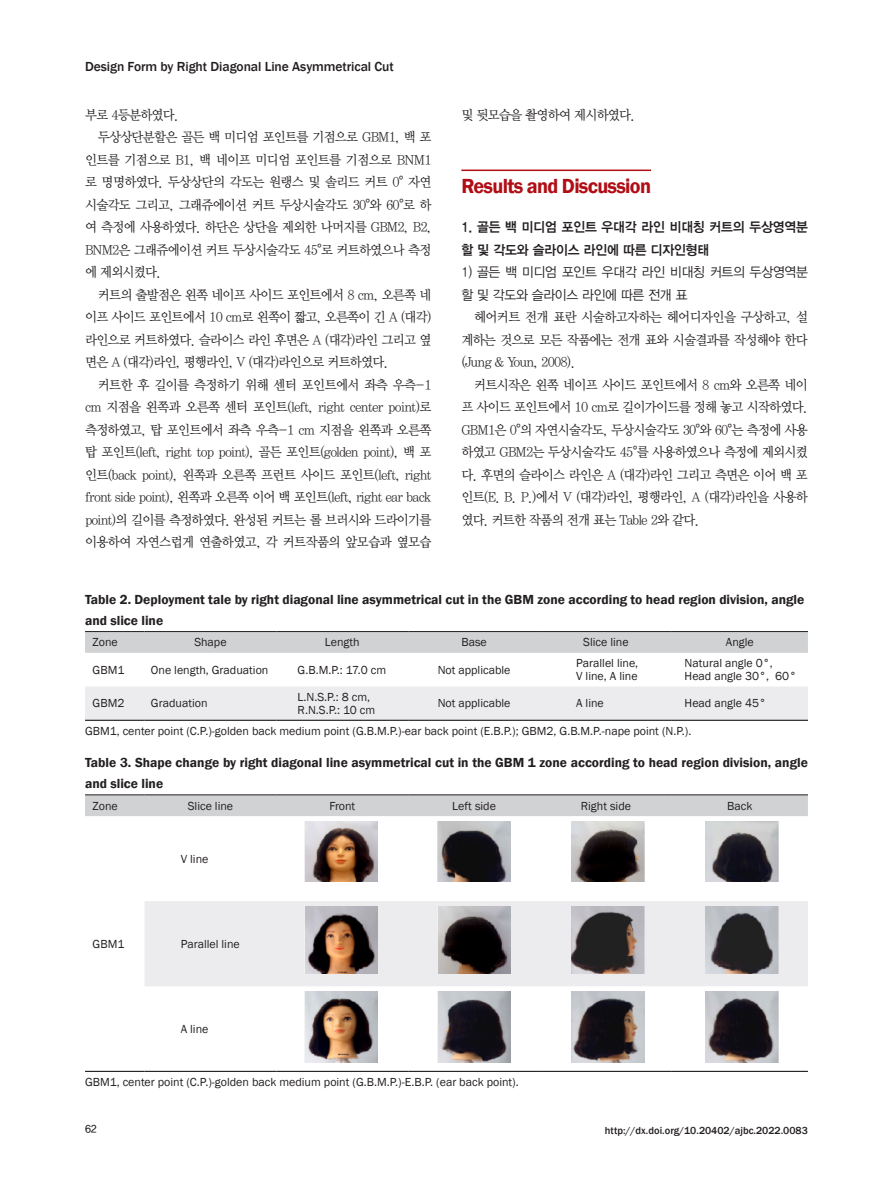
<style>
.page{position:relative;width:893px;height:1191px;background:#fff}
.page>*{position:absolute;margin:0;border:0;box-sizing:border-box;transform-origin:0 0}
.introduction{font:600 21px "Franklin Gothic";letter-spacing:-.035em;color:#b00d15;scale:.96 1}
.본문{font:13.5px/22.5px "YDIY Mj O330";letter-spacing:-.06em;color:#231f20;text-align:justify;scale:.95 1}
.바탕글{font:600 13.5px/21px "Franklin Gothic";color:#231f20}
._1{font:13.5px/22.5px "YDIYGO340";letter-spacing:-.01em;color:#231f20;scale:.95 1}
.t1{font:500 13.5px "Franklin Gothic";letter-spacing:-.005em;color:#231f20}
._1-2{font:13.5px/22.5px "YDIYGO320";letter-spacing:-.02em;color:#231f20;scale:.95 1}
.바탕글-2{font:12px/13.2px "Franklin Gothic";color:#231f20}
.t2{font:500 10.5px "Franklin Gothic";color:#231f20}
.t3{font:10.5px "YDIYGO330";color:#231f20}
.s1{font-family:"Noto Sans CJ Kkr"}
</style>
<div class="page">
<hr style="left:461px;top:169px;width:190px;height:2px;background:#b00d15">
<div style="left:85px;top:632px;width:723px;height:21px;background:#d1d2d4"></div>
<div style="left:85px;top:687px;width:723px;height:33px;background:#ececee"></div>
<hr style="left:85px;top:631px;width:60px;height:1px;background:#231f20">
<hr style="left:145px;top:631px;width:131px;height:1px;background:#231f20">
<hr style="left:276px;top:631px;width:132px;height:1px;background:#231f20">
<hr style="left:408px;top:631px;width:132px;height:1px;background:#231f20">
<hr style="left:540px;top:631px;width:132px;height:1px;background:#231f20">
<hr style="left:672px;top:631px;width:136px;height:1px;background:#231f20">
<hr style="left:85px;top:720px;width:60px;height:1px;background:#000">
<hr style="left:145px;top:720px;width:131px;height:1px;background:#000">
<hr style="left:276px;top:720px;width:132px;height:1px;background:#000">
<hr style="left:408px;top:720px;width:132px;height:1px;background:#000">
<hr style="left:540px;top:720px;width:132px;height:1px;background:#000">
<hr style="left:672px;top:720px;width:136px;height:1px;background:#000">
<div style="left:85px;top:795px;width:723px;height:21px;background:#d1d2d4"></div>
<div style="left:145px;top:901px;width:663px;height:85px;background:#ececee"></div>
<hr style="left:85px;top:794px;width:60px;height:1px;background:#231f20">
<hr style="left:145px;top:794px;width:131px;height:1px;background:#231f20">
<hr style="left:276px;top:794px;width:132px;height:1px;background:#231f20">
<hr style="left:408px;top:794px;width:132px;height:1px;background:#231f20">
<hr style="left:540px;top:794px;width:132px;height:1px;background:#231f20">
<hr style="left:672px;top:794px;width:136px;height:1px;background:#231f20">
<hr style="left:85px;top:1070px;width:60px;height:1px;background:#000">
<hr style="left:145px;top:1070px;width:131px;height:1px;background:#000">
<hr style="left:276px;top:1070px;width:132px;height:1px;background:#000">
<hr style="left:408px;top:1070px;width:132px;height:1px;background:#000">
<hr style="left:540px;top:1070px;width:132px;height:1px;background:#000">
<hr style="left:672px;top:1070px;width:136px;height:1px;background:#000">
<img style="left:305px;top:821px;width:73px;height:60px">
<img style="left:438px;top:821px;width:73px;height:60px">
<img style="left:571px;top:821px;width:73px;height:60px">
<img style="left:705px;top:821px;width:73px;height:60px">
<img style="left:305px;top:907px;width:73px;height:66px">
<img style="left:438px;top:907px;width:73px;height:66px">
<img style="left:571px;top:907px;width:73px;height:66px">
<img style="left:705px;top:907px;width:73px;height:66px">
<img style="left:305px;top:991px;width:73px;height:71px">
<img style="left:438px;top:991px;width:73px;height:71px">
<img style="left:571px;top:991px;width:73px;height:71px">
<img style="left:705px;top:991px;width:73px;height:71px">
<p class="t1" style="left:85px;top:58px;width:310px">Design Form by Right Diagonal Line Asymmetrical Cut</p>
<p class="본문" style="left:85px;top:104px;width:100px">부로 4등분하였다.</p>
<p class="본문" style="left:85px;top:126px;width:366px;text-indent:13px">두상상단분할은 골든 백 미디엄 포인트를 기점으로 GBM1, 백 포 인트를 기점으로 B1, 백 네이프 미디엄 포인트를 기점으로 BNM1 로 명명하였다. 두상상단의 각도는 원랭스 및 솔리드 커트 0<span class="s1">°</span> 자연 시술각도 그리고, 그래쥬에이션 커트 두상시술각도 30<span class="s1">°</span>와 60<span class="s1">°</span>로 하 여 측정에 사용하였다. 하단은 상단을 제외한 나머지를 GBM2, B2, BNM2은 그래쥬에이션 커트 두상시술각도 45<span class="s1">°</span>로 커트하였으나 측정 에 제외시켰다.</p>
<p class="본문" style="left:85px;top:284px;width:366px;text-indent:13px">커트의 출발점은 왼쪽 네이프 사이드 포인트에서 8 cm, 오른쪽 네 이프 사이드 포인트에서 10 cm로 왼쪽이 짧고, 오른쪽이 긴 A (대각) 라인으로 커트하였다. 슬라이스 라인 후면은 A (대각)라인 그리고 옆 면은 A (대각)라인, 평행라인, V (대각)라인으로 커트하였다.</p>
<p class="본문" style="left:85px;top:374px;width:366px;text-indent:13px">커트한 후 길이를 측정하기 위해 센터 포인트에서 좌측 우측-1 cm 지점을 왼쪽과 오른쪽 센터 포인트(left, right center point)로 측정하였고, 탑 포인트에서 좌측 우측-1 cm 지점을 왼쪽과 오른쪽 탑 포인트(left, right top point), 골든 포인트(golden point), 백 포 인트(back point), 왼쪽과 오른쪽 프런트 사이드 포인트(left, right front side point), 왼쪽과 오른쪽 이어 백 포인트(left, right ear back point)의 길이를 측정하였다. 완성된 커트는 롤 브러시와 드라이기를 이용하여 자연스럽게 연출하였고, 각 커트작품의 앞모습과 옆모습</p>
<p class="본문" style="left:461px;top:104px;width:185px">및 뒷모습을 촬영하여 제시하였다.</p>
<p class="introduction" style="left:461px;top:173px;width:199px">Results and Discussion</p>
<p class="_1" style="left:461px;top:216px;width:366px">1. 골든 백 미디엄 포인트 우대각 라인 비대칭 커트의 두상영역분 할 및 각도와 슬라이스 라인에 따른 디자인형태</p>
<p class="_1-2" style="left:461px;top:261px;width:366px">1) 골든 백 미디엄 포인트 우대각 라인 비대칭 커트의 두상영역분 할 및 각도와 슬라이스 라인에 따른 전개 표</p>
<p class="본문" style="left:461px;top:306px;width:366px;text-indent:13px">헤어커트 전개 표란 시술하고자하는 헤어디자인을 구상하고, 설 계하는 것으로 모든 작품에는 전개 표와 시술결과를 작성해야 한다 (Jung &amp; Youn, 2008).</p>
<p class="본문" style="left:461px;top:374px;width:366px;text-indent:13px">커트시작은 왼쪽 네이프 사이드 포인트에서 8 cm와 오른쪽 네이 프 사이드 포인트에서 10 cm로 길이가이드를 정해 놓고 시작하였다.<br>GBM1은 0<span class="s1">°</span>의 자연시술각도, 두상시술각도 30<span class="s1">°</span>와 60<span class="s1">°</span>는 측정에 사용 하였고 GBM2는 두상시술각도 45<span class="s1">°</span>를 사용하였으나 측정에 제외시켰 다. 후면의 슬라이스 라인은 A (대각)라인 그리고 측면은 이어 백 포 인트(E. B. P.)에서 V (대각)라인, 평행라인, A (대각)라인을 사용하 였다. 커트한 작품의 전개 표는 Table 2와 같다.</p>
<p class="바탕글" style="left:85px;top:589px;width:721px">Table 2. Deployment tale by right diagonal line asymmetrical cut in the GBM zone according to head region division, angle and slice line</p>
<p class="바탕글-2" style="left:93px;top:636px;width:27px">Zone</p>
<p class="바탕글-2" style="left:194px;top:636px;width:34px">Shape</p>
<p class="바탕글-2" style="left:325px;top:636px;width:36px">Length</p>
<p class="바탕글-2" style="left:461px;top:636px;width:27px">Base</p>
<p class="바탕글-2" style="left:583px;top:636px;width:47px">Slice line</p>
<p class="바탕글-2" style="left:726px;top:636px;width:29px">Angle</p>
<p class="바탕글-2" style="left:93px;top:663px;width:33px">GBM1</p>
<p class="바탕글-2" style="left:151px;top:663px;width:119px">One length, Graduation</p>
<p class="바탕글-2" style="left:298px;top:663px;width:90px">G.B.M.P.: 17.0 cm</p>
<p class="바탕글-2" style="left:438px;top:663px;width:74px">Not applicable</p>
<p class="바탕글-2" style="left:576px;top:657px;width:64px">Parallel line,<br>V line, A line</p>
<p class="바탕글-2" style="left:685px;top:657px;width:113px">Natural angle 0°,<br>Head angle 30°, 60°</p>
<p class="바탕글-2" style="left:93px;top:697px;width:33px">GBM2</p>
<p class="바탕글-2" style="left:151px;top:697px;width:58px">Graduation</p>
<p class="바탕글-2" style="left:298px;top:690px;width:79px">L.N.S.P.: 8 cm,<br>R.N.S.P.: 10 cm</p>
<p class="바탕글-2" style="left:438px;top:697px;width:74px">Not applicable</p>
<p class="바탕글-2" style="left:576px;top:697px;width:29px">A line</p>
<p class="바탕글-2" style="left:685px;top:697px;width:83px">Head angle 45°</p>
<p class="바탕글-2" style="left:85px;top:724px;width:608px">GBM1, center point (C.P.)-golden back medium point (G.B.M.P.)-ear back point (E.B.P.); GBM2, G.B.M.P.-nape point (N.P.).</p>
<p class="바탕글" style="left:85px;top:752px;width:724px">Table 3. Shape change by right diagonal line asymmetrical cut in the GBM 1 zone according to head region division, angle and slice line</p>
<p class="바탕글-2" style="left:93px;top:799px;width:27px">Zone</p>
<p class="바탕글-2" style="left:188px;top:799px;width:47px">Slice line</p>
<p class="바탕글-2" style="left:329px;top:799px;width:27px">Front</p>
<p class="바탕글-2" style="left:452px;top:799px;width:45px">Left side</p>
<p class="바탕글-2" style="left:581px;top:799px;width:52px">Right side</p>
<p class="바탕글-2" style="left:727px;top:799px;width:27px">Back</p>
<p class="바탕글-2" style="left:93px;top:937px;width:33px">GBM1</p>
<p class="바탕글-2" style="left:181px;top:852px;width:29px">V line</p>
<p class="바탕글-2" style="left:181px;top:937px;width:61px">Parallel line</p>
<p class="바탕글-2" style="left:181px;top:1022px;width:29px">A line</p>
<p class="바탕글-2" style="left:85px;top:1075px;width:435px">GBM1, center point (C.P.)-golden back medium point (G.B.M.P.)-E.B.P. (ear back point).</p>
<p class="t3" style="left:85px;top:1123px;width:13px">62</p>
<p class="t2" style="left:605px;top:1124px;width:204px">http://dx.doi.org/10.20402/ajbc.2022.0083</p>
</div>
